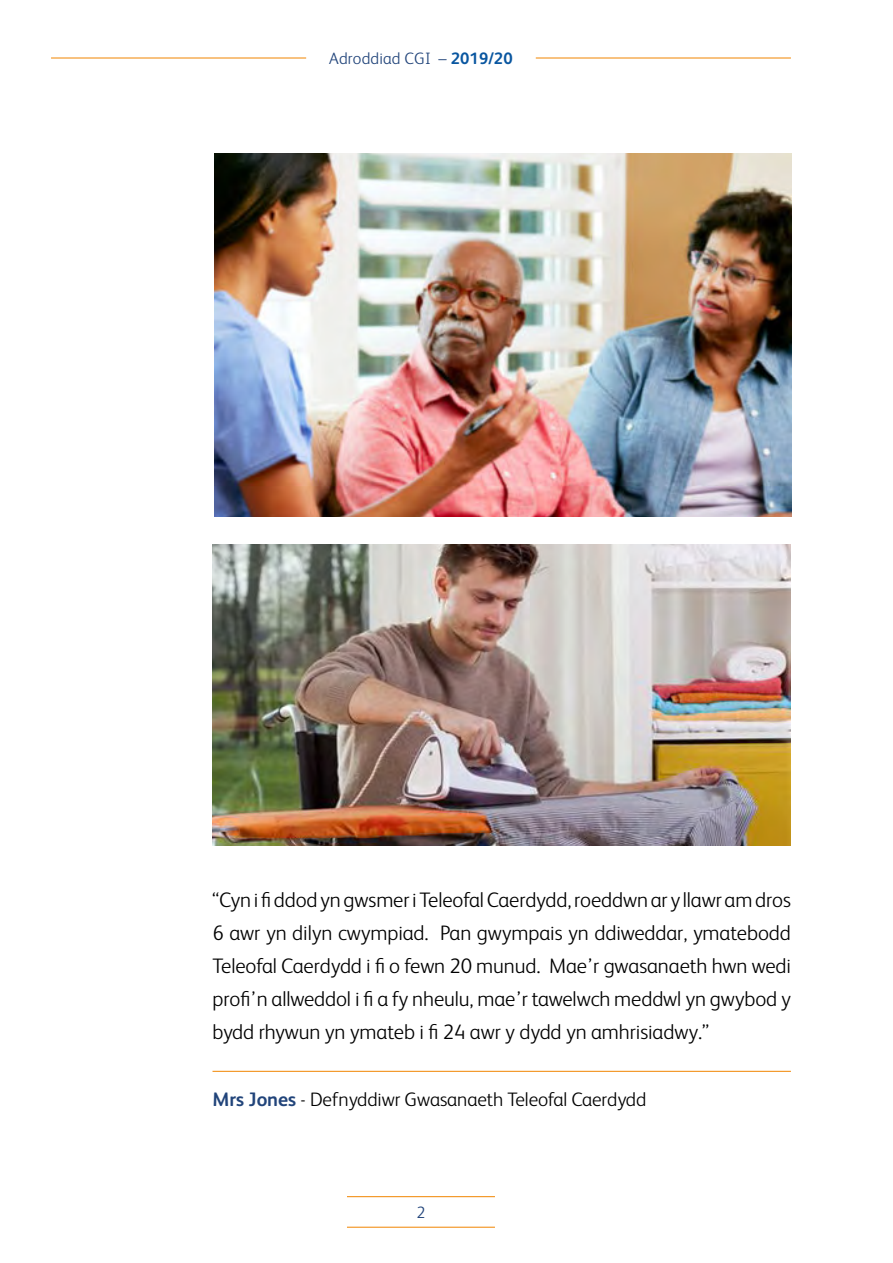
<style>
.page{position:relative;width:893px;height:1263px;background:#fff}
.page>*{position:absolute;margin:0;border:0;box-sizing:border-box;transform-origin:0 0}
.t1{font:300 21px/33px "FS Albert";letter-spacing:-.005em;color:#000;text-align:justify}
.t2{font:300 19.5px "FS Albert";letter-spacing:-.005em;color:#000}
.t3{font:300 16.5px "FS Albert";letter-spacing:.01em;color:#21447a}
.s1{font-weight:700;color:#0956a0}
.s2{font-weight:700;color:#21447a}
</style>
<div class="page">
<hr style="left:347px;top:1196px;width:148px;height:1px;background:#f18500">
<hr style="left:347px;top:1227px;width:148px;height:1px;background:#f18500">
<hr style="left:536px;top:58px;width:255px;height:1px;background:#f18500">
<hr style="left:51px;top:58px;width:255px;height:1px;background:#f18500">
<img style="left:212px;top:544px;width:579px;height:301px">
<hr style="left:212px;top:1071px;width:579px;height:1px;background:#f18500">
<img style="left:214px;top:153px;width:577px;height:364px">
<p class="t3" style="left:329px;top:47px;width:185px">Adroddiad CGI – <span class="s1">2019/20</span></p>
<p class="t1" style="left:212px;top:882px;width:580px">“Cyn i fi ddod yn gwsmer i Teleofal Caerdydd, roeddwn ar y llawr am dros 6 awr yn dilyn cwympiad. Pan gwympais yn ddiweddar, ymatebodd Teleofal Caerdydd i fi o fewn 20 munud. Mae’r gwasanaeth hwn wedi profi’n allweddol i fi a fy nheulu, mae’r tawelwch meddwl yn gwybod y bydd rhywun yn ymateb i fi 24 awr y dydd yn amhrisiadwy.”</p>
<p class="t2" style="left:212px;top:1086px;width:435px"><span class="s2">Mrs Jones</span> - Defnyddiwr Gwasanaeth Teleofal Caerdydd</p>
<p class="t3" style="left:416px;top:1202px;width:10px">2</p>
</div>
